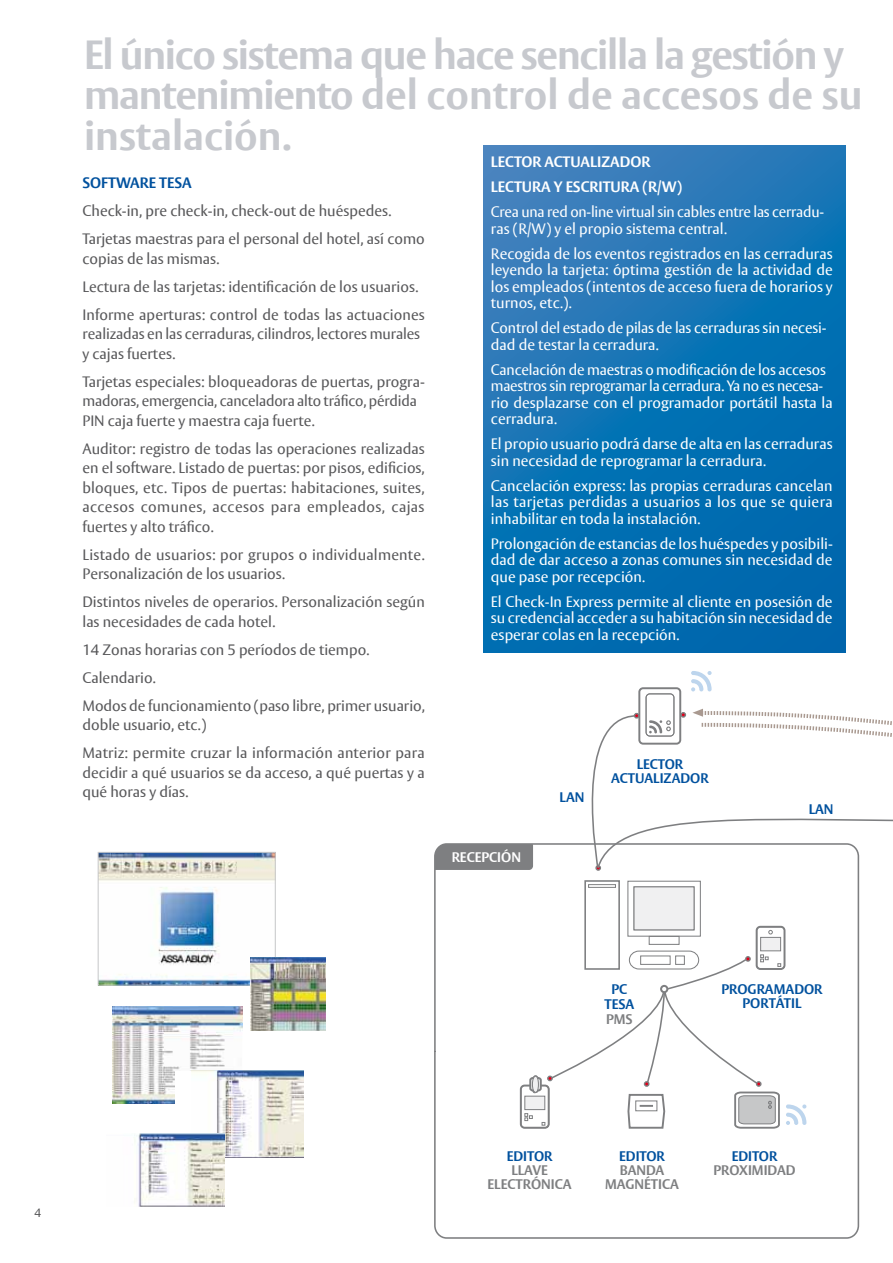
<style>
.page{position:relative;width:893px;height:1263px;background:#fff}
.page>*{position:absolute;margin:0;border:0;box-sizing:border-box;transform-origin:0 0}
.t1{font:700 40.5px/40.5px "ASSA Vesta";letter-spacing:-.03em;color:#c7c9ce}
.t2{font:15px/19.5px "ASSA Vesta";color:#58585a}
.t3{font:15px/16.5px "ASSA Vesta";color:#fff}
.t4{font:700 15px/25px "ASSA Vesta";color:#fff}
.t5{font:700 15px "ASSA Vesta";color:#00519e}
.t6{font:700 13.8px/13.8px "ASSA Vesta";color:#00519e;text-align:center}
.t7{font:700 13.8px/13.8px "ASSA Vesta";color:#7e7f81;text-align:center}
.t8{font:700 13.8px "ASSA Vesta";color:#fff}
.t9{font:12px "ASSA Vesta";color:#58585a}
</style>
<div class="page">
<svg style="left:484px;top:145px;width:361px;height:508px;background:#1272b4"></svg>
<img style="left:100px;top:854px;width:174px;height:129px">
<div style="left:98px;top:852px;width:178px;height:133px;border:1px solid #c6c7c8"></div>
<img style="left:251px;top:958px;width:75px;height:73px">
<img style="left:113px;top:1006px;width:129px;height:98px">
<div style="left:176px;top:1071px;width:127px;height:87px;background:#fff"></div>
<img style="left:191px;top:1071px;width:112px;height:87px">
<img style="left:134px;top:1134px;width:90px;height:72px">
<div style="left:646px;top:693px;width:28px;height:43px;border:1px solid #7e7f81;border-radius:4px"></div>
<svg style="left:691px;top:671px;width:21px;height:20px"></svg>
<div style="left:638px;top:687px;width:43px;height:58px;border:2px solid #7e7f81;border-radius:4px"></div>
<div style="left:437px;top:846px;width:96px;height:24px;background:#7e7f81"></div>
<div style="left:434px;top:843px;width:425px;height:396px;border:2px solid #7e7f81;border-radius:12px"></div>
<div style="left:760px;top:937px;width:21px;height:14px;background:#f0f0f1;border:1px solid #7e7f81"></div>
<svg style="left:768px;top:930px;width:5px;height:4px"></svg>
<div style="left:756px;top:926px;width:29px;height:44px;border:2px solid #7e7f81;border-radius:4px"></div>
<div style="left:649px;top:936px;width:31px;height:9px;background:#fff;border:1px solid #7e7f81"></div>
<svg style="left:627px;top:880px;width:74px;height:57px"></svg>
<div style="left:633px;top:886px;width:61px;height:44px;background:#f0f0f1;border:1px solid #7e7f81"></div>
<div style="left:584px;top:880px;width:36px;height:90px;border:2px solid #7e7f81"></div>
<div style="left:588px;top:884px;width:28px;height:4px;border:1px solid #7e7f81"></div>
<div style="left:520px;top:1084px;width:30px;height:45px;border:2px solid #7e7f81;border-radius:4px"></div>
<svg style="left:524px;top:950px;width:282px;height:179px"></svg>
<div style="left:660px;top:985px;width:8px;height:8px;border:2px solid #7e7f81;border-radius:50%"></div>
<svg style="left:571px;top:709px;width:322px;height:162px"></svg>
<h1 class="t1" style="left:84px;top:36px;width:780px">El único sistema que hace sencilla la gestión y mantenimiento del control de accesos de su instalación.</h1>
<p class="t5" style="left:82px;top:174px;width:111px">SOFTWARE TESA</p>
<p class="t2" style="left:82px;top:198px;width:344px;line-height:27.9px">Check-in, pre check-in, check-out de huéspedes.<br>Tarjetas maestras para el personal del hotel, así como</p>
<p class="t2" style="left:82px;top:245px;width:344px;line-height:27.9px">copias de las mismas.<br>Lectura de las tarjetas: identificación de los usuarios.<br>Informe aperturas: control de todas las actuaciones</p>
<p class="t2" style="left:82px;top:325px;width:339px">realizadas en las cerraduras, cilindros, lectores murales y cajas fuertes.</p>
<p class="t2" style="left:82px;top:372px;width:344px">Tarjetas especiales: bloqueadoras de puertas, progra&shy;madoras, emergencia, canceladora alto tráfico, pérdida<br>PIN caja fuerte y maestra caja fuerte.</p>
<p class="t2" style="left:82px;top:439px;width:344px;text-align:justify">Auditor: registro de todas las operaciones realizadas en el software. Listado de puertas: por pisos, edificios, bloques, etc. Tipos de puertas: habitaciones, suites, accesos comunes, accesos para empleados, cajas fuertes y alto tráfico.</p>
<p class="t2" style="left:82px;top:545px;width:344px">Listado de usuarios: por grupos o individualmente.<br>Personalización de los usuarios.</p>
<p class="t2" style="left:82px;top:593px;width:344px">Distintos niveles de operarios. Personalización según las necesidades de cada hotel.</p>
<p class="t2" style="left:82px;top:636px;width:344px;line-height:27.9px">14 Zonas horarias con 5 períodos de tiempo.<br>Calendario.<br>Modos de funcionamiento (paso libre, primer usuario,</p>
<p class="t2" style="left:82px;top:711px;width:344px;line-height:27.9px">doble usuario, etc.)<br>Matriz: permite cruzar la información anterior para</p>
<p class="t2" style="left:82px;top:763px;width:344px">decidir a qué usuarios se da acceso, a qué puertas y a qué horas y días.</p>
<p class="t4" style="left:491px;top:150px;width:193px">LECTOR ACTUALIZADOR<br>LECTURA Y ESCRITURA (R/W)</p>
<p class="t3" style="left:491px;top:204px;width:335px">Crea una red on-line virtual sin cables entre las cerradu&shy;ras (R/W) y el propio sistema central.</p>
<p class="t3" style="left:491px;top:246px;width:343px;text-align:justify">Recogida de los eventos registrados en las cerraduras leyendo la tarjeta: óptima gestión de la actividad de los empleados (intentos de acceso fuera de horarios y turnos, etc.).</p>
<p class="t3" style="left:491px;top:320px;width:337px">Control del estado de pilas de las cerraduras sin necesi&shy;dad de testar la cerradura.</p>
<p class="t3" style="left:491px;top:362px;width:343px">Cancelación de maestras o modificación de los accesos maestros sin reprogramar la cerradura. Ya no es necesa&shy;rio desplazarse con el programador portátil hasta la cerradura.</p>
<p class="t3" style="left:491px;top:436px;width:343px">El propio usuario podrá darse de alta en las cerraduras sin necesidad de reprogramar la cerradura.</p>
<p class="t3" style="left:491px;top:478px;width:343px;text-align:justify">Cancelación express: las propias cerraduras cancelan las tarjetas perdidas a usuarios a los que se quiera inhabilitar en toda la instalación.</p>
<p class="t3" style="left:491px;top:536px;width:343px;text-align:justify">Prolongación de estancias de los huéspedes y posibili&shy;dad de dar acceso a zonas comunes sin necesidad de que pase por recepción.</p>
<p class="t3" style="left:491px;top:594px;width:343px;text-align:justify">El Check-In Express permite al cliente en posesión de su credencial acceder a su habitación sin necesidad de esperar colas en la recepción.</p>
<p class="t8" style="left:452px;top:849px;width:71px">RECEPCIÓN</p>
<p class="t6" style="left:560px;top:791px;width:26px">LAN</p>
<p class="t6" style="left:611px;top:758px;width:99px">LECTOR<br>ACTUALIZADOR</p>
<p class="t6" style="left:809px;top:803px;width:26px">LAN</p>
<p class="t6" style="left:604px;top:982px;width:31px;line-height:14.7px">PC<br>TESA</p>
<p class="t7" style="left:606px;top:1012px;width:28px">PMS</p>
<p class="t6" style="left:721px;top:983px;width:103px">PROGRAMADOR<br>PORTÁTIL</p>
<p class="t9" style="left:34px;top:1205px;width:8px">4</p>
<p class="t6" style="left:507px;top:1150px;width:47px">EDITOR</p>
<p class="t7" style="left:488px;top:1163px;width:86px">LLAVE<br>ELECTRÓNICA</p>
<p class="t6" style="left:619px;top:1150px;width:47px">EDITOR</p>
<p class="t7" style="left:605px;top:1163px;width:75px">BANDA<br>MAGNÉTICA</p>
<p class="t6" style="left:732px;top:1150px;width:47px">EDITOR</p>
<p class="t7" style="left:713px;top:1163px;width:84px">PROXIMIDAD</p>
</div>
